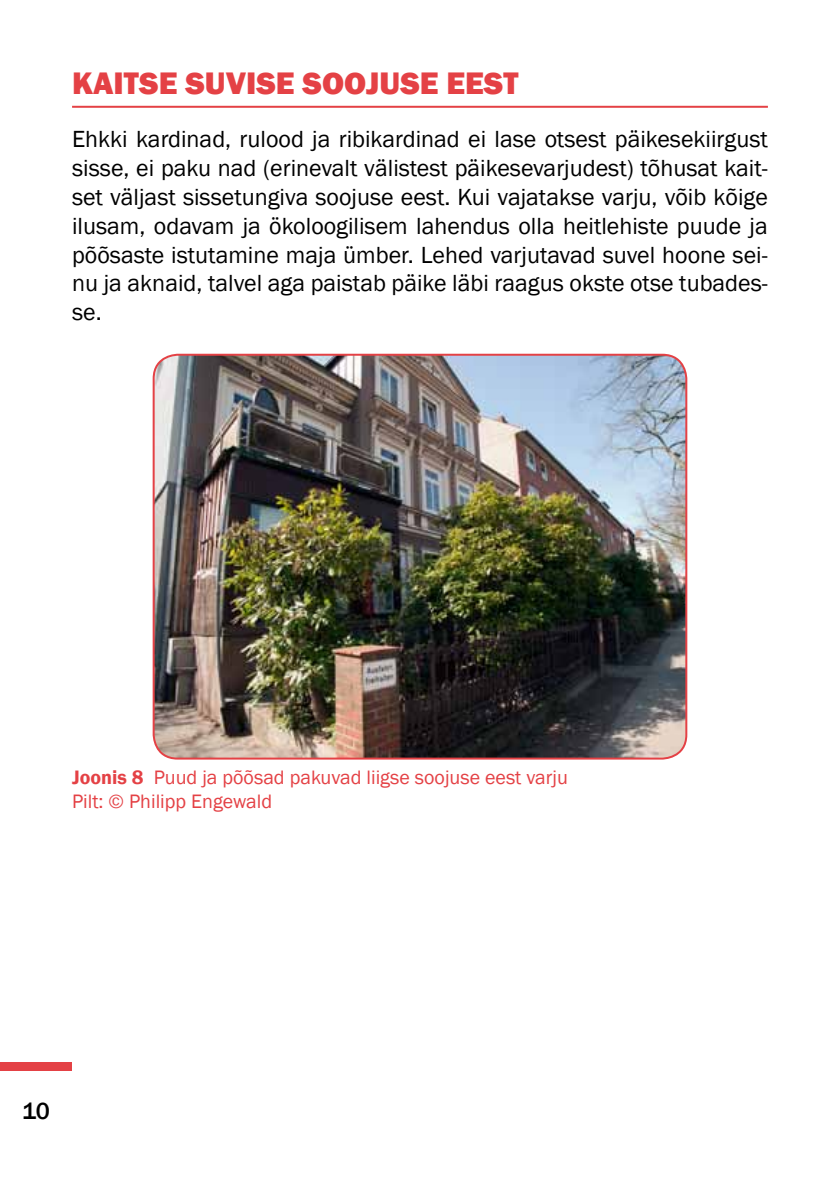
<style>
.page{position:relative;width:840px;height:1191px;background:#fff}
.page>*{position:absolute;margin:0;border:0;box-sizing:border-box;transform-origin:0 0}
.t1{font:800 32px "Franklin Gothic";color:#e44145}
.t2{font:24px/28.8px "Franklin Gothic";color:#000;text-align:justify}
.t3{font:500 24px "Franklin Gothic";color:#000}
.t4{font:20px/24px "Franklin Gothic";color:#e44145}
.s1{font-weight:600}
</style>
<div class="page">
<div style="left:0;top:1062px;width:72px;height:8px;background:#e44145"></div>
<hr style="left:72px;top:106px;width:695px;height:2px;background:#e44145">
<img style="left:155px;top:355px;width:531px;height:403px">
<div style="left:152px;top:354px;width:535px;height:405px;border:2px solid #e44145;border-radius:24px"></div>
<p class="t1" style="left:72px;top:63px;width:39px">KAITSE</p>
<p class="t1" style="left:185px;top:63px;width:20px">SUVISE</p>
<p class="t1" style="left:302px;top:63px;width:21px">SOOJUSE</p>
<p class="t1" style="left:446px;top:63px;width:19px">EEST</p>
<p class="t2" style="left:72px;top:125px;width:697px">Ehkki kardinad, rulood ja ribikardinad ei lase otsest päikesekiirgust sisse, ei paku nad (erinevalt välistest päikesevarjudest) tõhusat kait&shy;set väljast sissetungiva soojuse eest. Kui vajatakse varju, võib kõige ilusam, odavam ja ökoloogilisem lahendus olla heitlehiste puude ja põõsaste istutamine maja ümber. Lehed varjutavad suvel hoone sei&shy;nu ja aknaid, talvel aga paistab päike läbi raagus okste otse tubades&shy;se.</p>
<p class="t4" style="left:72px;top:765px;width:497px"><span class="s1">Joonis 8</span> Puud ja põõsad pakuvad liigse soojuse eest varju<br>Pilt: © Philipp Engewald</p>
<p class="t3" style="left:22px;top:1096px;width:29px">10</p>
</div>
